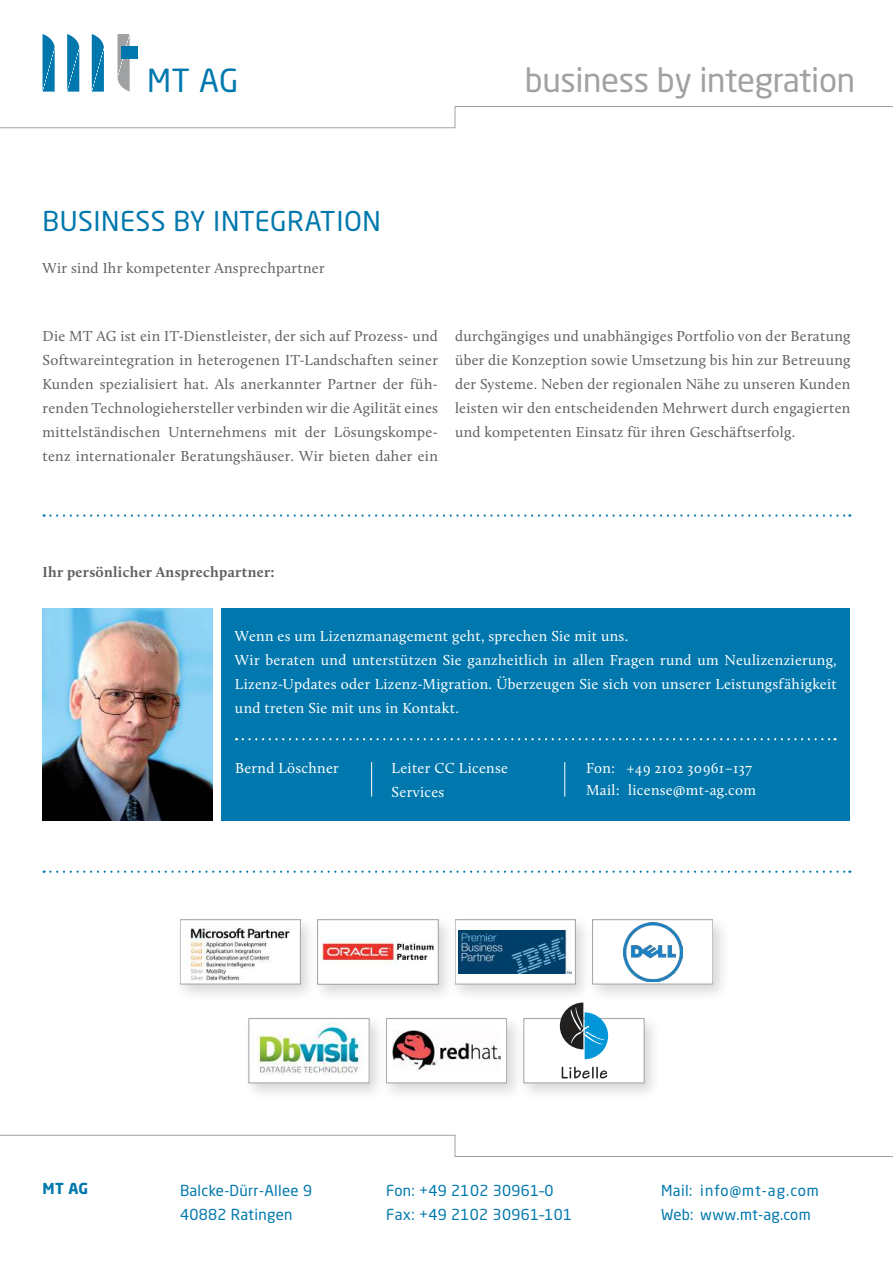
<style>
.page{position:relative;width:893px;height:1263px;background:#fff}
.page>*{position:absolute;margin:0;border:0;box-sizing:border-box;transform-origin:0 0}
.t1{font:33px "Neo Sans Std";letter-spacing:-.01em;color:#9fa1a3}
.t2{font:31.5px "Neo Sans Std";color:#0078ae}
.t3{font:27px "Neo Sans Std";letter-spacing:.02em;color:#0078ad}
.t4{font:15px/24px "Calluna";letter-spacing:.02em;color:#5e5f61;text-align:justify}
.t5{font:15px/24px "Calluna";letter-spacing:.02em;color:#fff}
.t6{font:15px/24px "Neo Sans Std";letter-spacing:.02em;color:#0078ad}
.t7{font:700 15px "Calluna";letter-spacing:.02em;color:#5e5f61}
.t8{font:700 15px "Neo Sans Std";color:#0078ad}
</style>
<div class="page">
<svg style="left:0;top:106px;width:893px;height:22px"></svg>
<svg style="left:0;top:1135px;width:893px;height:22px"></svg>
<svg style="left:43px;top:34px;width:12px;height:58px"></svg>
<svg style="left:67px;top:34px;width:12px;height:58px"></svg>
<svg style="left:92px;top:34px;width:12px;height:58px"></svg>
<svg style="left:118px;top:34px;width:12px;height:58px"></svg>
<div style="left:121px;top:46px;width:16px;height:13px;background:#0078ae"></div>
<img style="left:43px;top:608px;width:170px;height:213px">
<div style="left:221px;top:608px;width:629px;height:212px;background:#0078ad"></div>
<hr style="left:371px;top:762px;width:1px;height:34px;background:#fff">
<hr style="left:564px;top:762px;width:1px;height:34px;background:#fff">
<svg style="left:243px;top:738px;width:592px;height:2px"></svg>
<div style="left:586px;top:914px;width:143px;height:87px;background:#221f1f;opacity:.18"></div>
<div style="left:593px;top:920px;width:120px;height:64px;background:#fff"></div>
<div style="left:592px;top:920px;width:121px;height:64px;border:1px solid #9fa1a3"></div>
<img style="left:623px;top:922px;width:59px;height:59px">
<div style="left:517px;top:1013px;width:144px;height:87px;background:#221f1f;opacity:.18"></div>
<div style="left:524px;top:1018px;width:120px;height:65px;background:#fff"></div>
<div style="left:524px;top:1018px;width:120px;height:65px;border:1px solid #9fa1a3"></div>
<svg style="left:562px;top:1067px;width:45px;height:11px"></svg>
<svg style="left:560px;top:1002px;width:48px;height:57px"></svg>
<div style="left:173px;top:914px;width:144px;height:87px;background:#221f1f;opacity:.18"></div>
<div style="left:180px;top:920px;width:120px;height:64px;background:#fff"></div>
<div style="left:180px;top:920px;width:120px;height:64px;border:1px solid #9fa1a3"></div>
<img style="left:186px;top:927px;width:104px;height:54px">
<div style="left:311px;top:914px;width:144px;height:88px;background:#221f1f;opacity:.18"></div>
<div style="left:318px;top:920px;width:120px;height:64px;background:#fff"></div>
<img style="left:321px;top:936px;width:113px;height:30px">
<div style="left:448px;top:914px;width:144px;height:87px;background:#221f1f;opacity:.18"></div>
<div style="left:455px;top:920px;width:120px;height:64px;background:#fff"></div>
<div style="left:455px;top:920px;width:120px;height:64px;border:1px solid #9fa1a3"></div>
<img style="left:459px;top:930px;width:113px;height:43px">
<div style="left:242px;top:1013px;width:144px;height:87px;background:#221f1f;opacity:.18"></div>
<div style="left:249px;top:1018px;width:120px;height:65px;background:#fff"></div>
<div style="left:249px;top:1018px;width:120px;height:65px;border:1px solid #9fa1a3"></div>
<img style="left:252px;top:1022px;width:113px;height:53px">
<div style="left:379px;top:1013px;width:144px;height:87px;background:#221f1f;opacity:.18"></div>
<div style="left:386px;top:1018px;width:121px;height:65px;background:#fff"></div>
<div style="left:386px;top:1018px;width:121px;height:65px;border:1px solid #9fa1a3"></div>
<img style="left:392px;top:1031px;width:109px;height:39px">
<svg style="left:44px;top:514px;width:806px;height:3px"></svg>
<svg style="left:44px;top:870px;width:806px;height:3px"></svg>
<h2 class="t2" style="left:147px;top:68px;width:93px">MT AG</h2>
<h3 class="t3" style="left:43px;top:210px;width:340px">BUSINESS BY INTEGRATION</h3>
<p class="t4" style="left:43px;top:257px;width:284px">Wir sind Ihr kompetenter Ansprechpartner</p>
<h1 class="t1" style="left:525px;top:67px;width:332px">business by integration</h1>
<p class="t4" style="left:43px;top:324px;width:397px">Die MT AG ist ein IT-Dienstleister, der sich auf Prozess- und Softwareintegration in heterogenen IT-Landschaften seiner Kunden spezialisiert hat. Als anerkannter Partner der füh&shy;renden Technologiehersteller verbinden wir die Agilität eines mittelständischen Unternehmens mit der Lösungskompe&shy;tenz internationaler Beratungshäuser. Wir bieten daher ein</p>
<p class="t4" style="left:455px;top:324px;width:397px">durchgängiges und unabhängiges Portfolio von der Beratung über die Konzeption sowie Umsetzung bis hin zur Betreuung der Systeme. Neben der regionalen Nähe zu unseren Kunden leisten wir den entscheidenden Mehrwert durch engagierten und kompetenten Einsatz für ihren Geschäftserfolg.</p>
<p class="t7" style="left:43px;top:566px;width:234px">Ihr persönlicher Ansprechpartner:</p>
<p class="t5" style="left:235px;top:624px;width:603px">Wenn es um Lizenzmanagement geht, sprechen Sie mit uns.<br>Wir beraten und unterstützen Sie ganzheitlich in allen Fragen rund um Neulizenzierung, Lizenz-Updates oder Lizenz-Migration. Überzeugen Sie sich von unserer Leistungsfähigkeit und treten Sie mit uns in Kontakt.</p>
<p class="t5" style="left:235px;top:756px;width:105px">Bernd Löschner</p>
<p class="t5" style="left:392px;top:756px;width:118px">Leiter CC License<br>Services</p>
<p class="t5" style="left:586px;top:757px;width:171px;line-height:22.5px">Fon: +49 2102 30961–137<br>Mail: license@mt-ag.com</p>
<p class="t8" style="left:43px;top:1182px;width:47px">MT AG</p>
<p class="t6" style="left:180px;top:1180px;width:134px">Balcke-Dürr-Allee 9<br>40882 Ratingen</p>
<p class="t6" style="left:386px;top:1180px;width:188px">Fon: +49 2102 30961–0<br>Fax: +49 2102 30961–101</p>
<p class="t6" style="left:661px;top:1180px;width:159px">Mail: info@mt-ag.com<br>Web: www.mt-ag.com</p>
</div>
